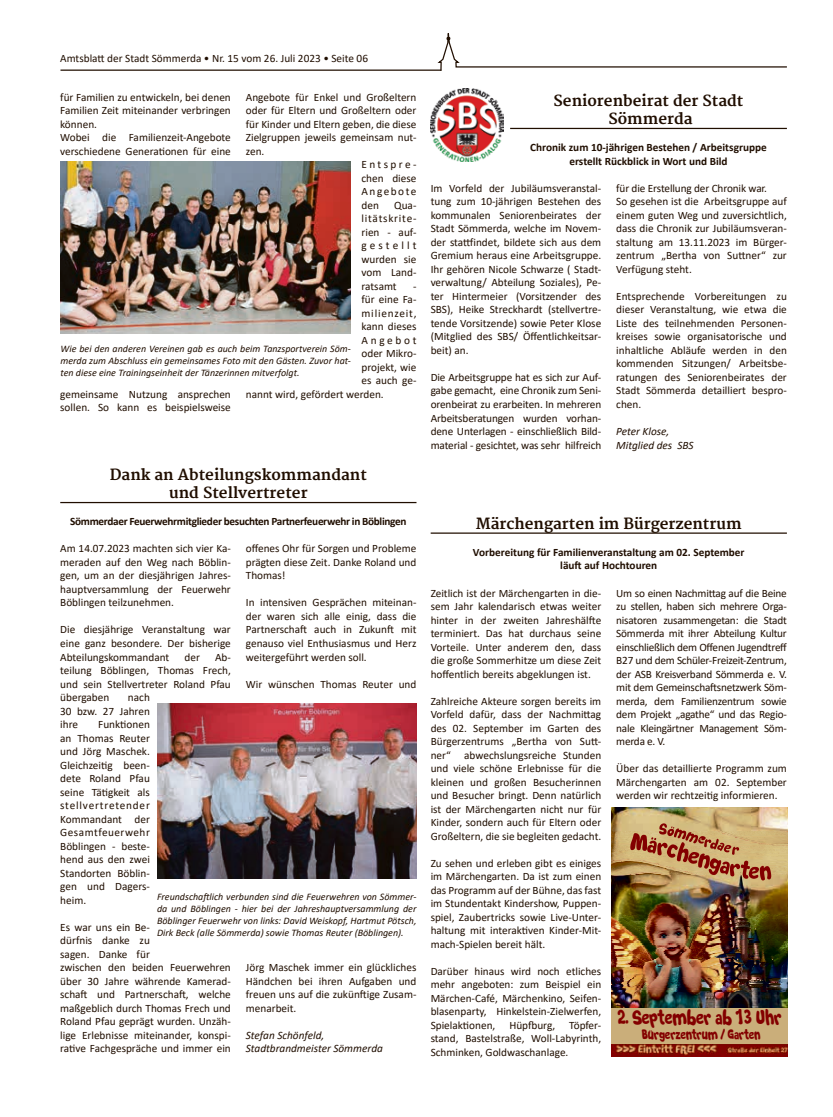
<style>
.page{position:relative;width:833px;height:1117px;background:#fff}
.page>*{position:absolute;margin:0;border:0;box-sizing:border-box;transform-origin:0 0}
.t1{font:20.38px "Soft Marshmallow";color:#830000;scale:.78 1}
.t2{font:700 15px/18px "Merriweather";color:#200e00;text-align:center}
.t3{font:14.12px "Soft Marshmallow";color:#830000;scale:.78 1}
.t4{font:11.25px/13.5px "Calibri";color:#200e00;text-align:justify}
.t5{font:700 11.25px/13.5px "Calibri";color:#200e00;text-align:center}
.t6{font:italic 11.25px/13.5px "Calibri";color:#200e00}
.t7{font:700 11.25px "Calibri";letter-spacing:-.03em;color:#200e00}
.t8{font:11.25px "Calibri";letter-spacing:.07em;color:#200e00}
.t9{font:11.25px "Calibri";letter-spacing:.21em;color:#200e00}
.t10{font:11.25px "Calibri";letter-spacing:.135em;color:#200e00}
.t11{font:11.25px "Calibri";letter-spacing:.24em;color:#200e00}
.t12{font:italic 10px/12px "Calibri";color:#200e00;text-align:justify}
</style>
<div class="page">
<hr style="left:60px;top:69px;width:381px;height:2px;background:#200e00">
<svg style="left:436px;top:33px;width:351px;height:38px"></svg>
<img style="left:60px;top:161px;width:291px;height:172px">
<hr style="left:60px;top:502px;width:356px;height:1px;background:#200e00">
<img style="left:157px;top:703px;width:259px;height:175px">
<hr style="left:510px;top:128px;width:277px;height:1px;background:#200e00">
<img style="left:431px;top:89px;width:72px;height:72px">
<hr style="left:431px;top:532px;width:356px;height:1px;background:#200e00">
<img style="left:611px;top:807px;width:176px;height:249px">
<svg style="left:630px;top:823px;width:141px;height:57px;background:#be8c5e"></svg>
<p class="t4" style="left:60px;top:51px;width:309px">Amtsblatt der Stadt Sömmerda • Nr. 15 vom 26. Juli 2023 • Seite 06</p>
<p class="t4" style="left:60px;top:90px;width:172px;text-align:left">für Familien zu entwickeln, bei denen<br>Familien Zeit miteinander verbringen können.<br>Wobei die Familienzeit-Angebote verschiedene Generationen für eine</p>
<p class="t4" style="left:246px;top:90px;width:172px">Angebote für Enkel und Großeltern</p>
<p class="t4" style="left:246px;top:103px;width:172px">oder für Eltern und Großeltern oder</p>
<p class="t4" style="left:246px;top:117px;width:172px">für Kinder und Eltern geben, die diese</p>
<p class="t4" style="left:246px;top:130px;width:172px">Zielgruppen jeweils gemeinsam nut-</p>
<p class="t4" style="left:246px;top:144px;width:20px">zen.</p>
<p class="t9" style="left:361px;top:157px;width:56px">Entspre-</p>
<p class="t4" style="left:361px;top:171px;width:56px">chen diese</p>
<p class="t10" style="left:361px;top:184px;width:56px">Angebote</p>
<p class="t4" style="left:361px;top:198px;width:19px">den</p>
<p class="t4" style="left:361px;top:198px;width:56px;text-indent:33px">Qua&shy;litätskrite&shy;rien - auf&shy;gestellt wurden sie vom Land&shy;ratsamt</p>
<p class="t4" style="left:413px;top:279px;width:5px">-</p>
<p class="t4" style="left:361px;top:292px;width:56px">für eine Fa-</p>
<p class="t8" style="left:361px;top:305px;width:56px">milienzeit,</p>
<p class="t4" style="left:361px;top:319px;width:56px">kann dieses</p>
<p class="t11" style="left:361px;top:332px;width:56px">Angebot</p>
<p class="t4" style="left:361px;top:346px;width:56px">oder Mikro-</p>
<p class="t4" style="left:361px;top:360px;width:56px">projekt, wie</p>
<p class="t4" style="left:361px;top:373px;width:56px">es auch ge-</p>
<p class="t4" style="left:246px;top:387px;width:139px">nannt wird, gefördert werden.</p>
<p class="t12" style="left:60px;top:342px;width:292px">Wie bei den anderen Vereinen gab es auch beim Tanzsportverein Söm&shy;merda zum Abschluss ein gemeinsames Foto mit den Gästen. Zuvor hat&shy;ten diese eine Trainingseinheit der Tänzerinnen mitverfolgt.</p>
<p class="t4" style="left:60px;top:387px;width:172px">gemeinsame Nutzung ansprechen sollen. So kann es beispielsweise</p>
<h2 class="t2" style="left:110px;top:466px;width:258px">Dank an Abteilungskommandant und Stellvertreter</h2>
<p class="t7" style="left:70px;top:513px;width:338px">Sömmerdaer Feuerwehrmitglieder besuchten Partnerfeuerwehr in Böblingen</p>
<p class="t4" style="left:60px;top:541px;width:172px">Am 14.07.2023 machten sich vier Ka&shy;meraden auf den Weg nach Böblin&shy;gen, um an der diesjährigen Jahres&shy;hauptversammlung der Feuerwehr Böblingen teilzunehmen.</p>
<p class="t4" style="left:60px;top:622px;width:172px">Die diesjährige Veranstaltung war eine ganz besondere. Der bisherige Abteilungskommandant</p>
<p class="t4" style="left:246px;top:541px;width:172px">offenes Ohr für Sorgen und Probleme prägten diese Zeit. Danke Roland und Thomas!</p>
<p class="t4" style="left:246px;top:595px;width:172px">In intensiven Gesprächen miteinan&shy;der waren sich alle einig, dass die Partnerschaft auch in Zukunft mit genauso viel Enthusiasmus und Herz weitergeführt werden soll.</p>
<p class="t4" style="left:246px;top:676px;width:172px">Wir wünschen Thomas Reuter und</p>
<p class="t4" style="left:60px;top:649px;width:172px;text-indent:155px">Ab&shy;teilung Böblingen, Thomas Frech, und sein Stellvertreter Roland Pfau übergaben</p>
<p class="t4" style="left:184px;top:649px;width:17px">der</p>
<p class="t4" style="left:60px;top:690px;width:91px;text-indent:68px">nach 30 bzw. 27 Jahren ihre</p>
<p class="t4" style="left:60px;top:717px;width:91px;text-indent:38px">Funktionen an Thomas Reuter und Jörg Maschek.<br>Gleichzeitig been&shy;dete Roland Pfau seine Tätigkeit als stellvertretender Kommandant der Gesamtfeuerwehr Böblingen - beste&shy;hend aus den zwei Standorten Böblin&shy;gen und Dagers&shy;heim.</p>
<p class="t4" style="left:60px;top:919px;width:172px;text-align:left">Es war uns ein Be-<br>dürfnis danke zu<br>sagen. Danke für<br>zwischen den beiden Feuerwehren über 30 Jahre währende Kamerad&shy;schaft und Partnerschaft, welche maßgeblich durch Thomas Frech und<br>Roland Pfau geprägt wurden. Unzäh&shy;lige Erlebnisse miteinander, konspi&shy;rative Fachgespräche und immer ein</p>
<p class="t12" style="left:157px;top:890px;width:261px">Freundschaftlich verbunden sind die Feuerwehren von Sömmer&shy;da und Böblingen - hier bei der Jahreshauptversammlung der Böblinger Feuerwehr von links: David Weiskopf, Hartmut Pötsch, Dirk Beck (alle Sömmerda) sowie Thomas Reuter (Böblingen).</p>
<p class="t4" style="left:246px;top:960px;width:172px">Jörg Maschek immer ein glückliches Händchen bei ihren Aufgaben und freuen uns auf die zukünftige Zusam&shy;menarbeit.</p>
<p class="t6" style="left:246px;top:1027px;width:139px">Stefan Schönfeld,<br>Stadtbrandmeister Sömmerda</p>
<h2 class="t2" style="left:553px;top:92px;width:191px">Seniorenbeirat der Stadt<br>Sömmerda</h2>
<p class="t5" style="left:530px;top:141px;width:238px">Chronik zum 10-jährigen Bestehen / Arbeitsgruppe erstellt Rückblick in Wort und Bild</p>
<p class="t4" style="left:431px;top:181px;width:172px">Im Vorfeld der Jubiläumsveranstal&shy;tung zum 10-jährigen Bestehen des kommunalen Seniorenbeirates der Stadt Sömmerda, welche im Novem&shy;der stattfindet, bildete sich aus dem Gremium heraus eine Arbeitsgruppe.<br>Ihr gehören Nicole Schwarze ( Stadt&shy;verwaltung/ Abteilung Soziales), Pe&shy;ter Hintermeier (Vorsitzender des SBS), Heike Streckhardt (stellvertre&shy;tende Vorsitzende) sowie Peter Klose (Mitglied des SBS/ Öffentlichkeitsar&shy;beit) an.</p>
<p class="t4" style="left:431px;top:370px;width:172px">Die Arbeitsgruppe hat es sich zur Auf&shy;gabe gemacht, eine Chronik zum Seni&shy;orenbeirat zu erarbeiten. In mehreren Arbeitsberatungen wurden vorhan&shy;dene Unterlagen - einschließlich Bild&shy;material - gesichtet, was sehr hilfreich</p>
<p class="t4" style="left:616px;top:181px;width:172px;text-align:left">für die Erstellung der Chronik war.<br>So gesehen ist die Arbeitsgruppe auf einem guten Weg und zuversichtlich, dass die Chronik zur Jubiläumsveran&shy;staltung am 13.11.2023 im Bürger&shy;zentrum „Bertha von Suttner“ zur Verfügung steht.</p>
<p class="t4" style="left:616px;top:289px;width:172px">Entsprechende Vorbereitungen zu dieser Veranstaltung, wie etwa die Liste des teilnehmenden Personen&shy;kreises sowie organisatorische und inhaltliche Abläufe werden in den kommenden Sitzungen/ Arbeitsbe&shy;ratungen des Seniorenbeirates der Stadt Sömmerda detailliert bespro&shy;chen.</p>
<p class="t6" style="left:616px;top:424px;width:79px">Peter Klose,<br>Mitglied des SBS</p>
<h2 class="t2" style="left:476px;top:515px;width:267px">Märchengarten im Bürgerzentrum</h2>
<p class="t5" style="left:473px;top:545px;width:273px">Vorbereitung für Familienveranstaltung am 02. September läuft auf Hochtouren</p>
<p class="t4" style="left:431px;top:585px;width:172px">Zeitlich ist der Märchengarten in die&shy;sem Jahr kalendarisch etwas weiter hinter in der zweiten Jahreshälfte terminiert. Das hat durchaus seine Vorteile. Unter anderem den, dass die große Sommerhitze um diese Zeit hoffentlich bereits abgeklungen ist.</p>
<p class="t4" style="left:431px;top:693px;width:172px">Zahlreiche Akteure sorgen bereits im Vorfeld dafür, dass der Nachmittag des 02. September im Garten des Bürgerzentrums „Bertha von Sutt&shy;ner“ abwechslungsreiche Stunden und viele schöne Erlebnisse für die kleinen und großen Besucherinnen und Besucher bringt. Denn natürlich ist der Märchengarten nicht nur für Kinder, sondern auch für Eltern oder Großeltern, die sie begleiten gedacht.</p>
<p class="t4" style="left:431px;top:855px;width:172px">Zu sehen und erleben gibt es einiges im Märchengarten. Da ist zum einen das Programm auf der Bühne, das fast im Stundentakt Kindershow, Puppen&shy;spiel, Zaubertricks sowie Live-Unter&shy;haltung mit interaktiven Kinder-Mit&shy;mach-Spielen bereit hält.</p>
<p class="t4" style="left:431px;top:963px;width:172px">Darüber hinaus wird noch etliches mehr angeboten: zum Beispiel ein Märchen-Café, Märchenkino, Seifen&shy;blasenparty, Hinkelstein-Zielwerfen, Spielaktionen, Hüpfburg, Töpfer&shy;stand, Bastelstraße, Woll-Labyrinth, Schminken, Goldwaschanlage.</p>
<p class="t4" style="left:616px;top:585px;width:172px">Um so einen Nachmittag auf die Beine zu stellen, haben sich mehrere Orga&shy;nisatoren zusammengetan: die Stadt Sömmerda mit ihrer Abteilung Kultur einschließlich dem Offenen Jugendtreff B27 und dem Schüler-Freizeit-Zentrum, der ASB Kreisverband Sömmerda e. V. mit dem Gemeinschaftsnetzwerk Söm&shy;merda, dem Familienzentrum sowie dem Projekt „agathe“ und das Regio&shy;nale Kleingärtner Management Söm&shy;merda e. V.</p>
<p class="t4" style="left:616px;top:761px;width:172px">Über das detaillierte Programm zum Märchengarten am 02. September werden wir rechtzeitig informieren.</p>
<h1 class="t1" style="left:617px;top:1008px;width:214px">2. September ab 13 Uhr</h1>
<p class="t3" style="left:642px;top:1028px;width:154px">Bürgerzentrum / Garten</p>
</div>
